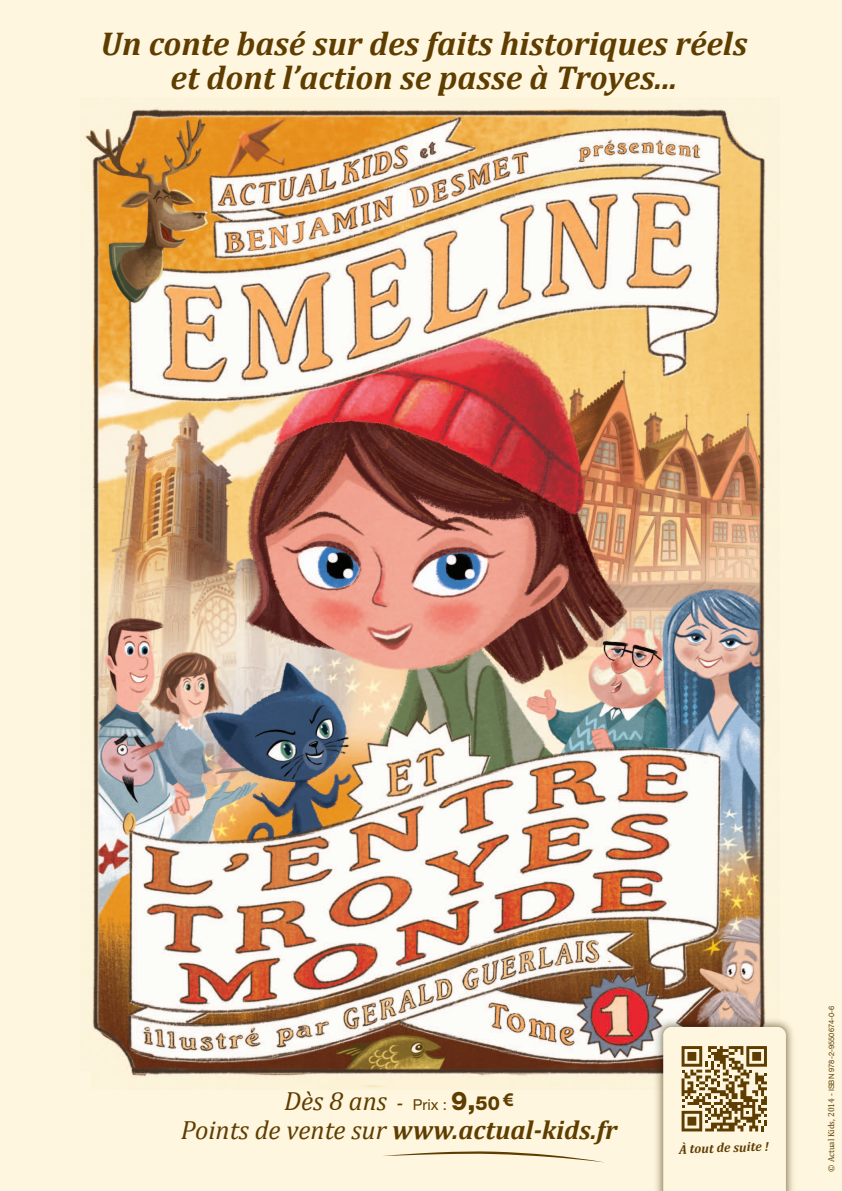
<style>
.page{position:relative;width:842px;height:1191px;background:#fef6de}
.page>*{position:absolute;margin:0;border:0;box-sizing:border-box;transform-origin:0 0}
.t1{font:italic 700 33.2px/34.4px "Cambria";color:#5f3d00;text-align:center}
.t2{font:italic 26.4px/28.4px "Cambria";color:#5f3d00;text-align:center}
.t3{font:italic 700 13px "Cambria";color:#5f3d00}
.t4{font:7.5px "Helvetica Neue";color:#5f3d00}
.s1{font-size:21.5px}
.s2{font-family:"Helvetica Neue";font-style:normal;font-size:15.1px}
.s3{font-family:"Helvetica Neue";font-weight:800;font-style:normal;font-size:25.8px}
.s4{font-family:"Helvetica Neue";font-weight:800;font-style:normal;font-size:19.4px}
.s5{font-weight:700}
.s6{font-family:"Cambria";font-size:8.6px}
</style>
<div class="page">
<img style="left:85px;top:108px;width:681px;height:980px">
<div style="left:76px;top:1071px;width:14px;height:21px;background:#fef6de"></div>
<svg style="left:383px;top:1151px;width:219px;height:11px"></svg>
<img style="left:651px;top:1013px;width:142px;height:178px">
<svg style="left:663px;top:1027px;width:123px;height:164px"></svg>
<p class="t1" style="left:100px;top:25px;width:648px">Un conte basé sur des faits historiques réels et dont l’action se passe à Troyes...</p>
<p class="t2" style="left:181px;top:1086px;width:438px">Dès 8 ans <span class="s1">-</span> <span class="s2">Prix :</span> <span class="s3">9,</span><span class="s4">50</span> <sup>€<br></sup>Points de vente sur <span class="s5">www.actual-kids.fr</span></p>
<p class="t3" style="left:679px;top:1141px;width:91px;rotate:-2deg">À tout de suite !</p>
<p class="t4" style="left:827px;top:1171px;width:167px;rotate:-90deg"><span class="s6">© Actual Kids, 2014 -</span> ISBN 978-2-9550674-0-6</p>
</div>
